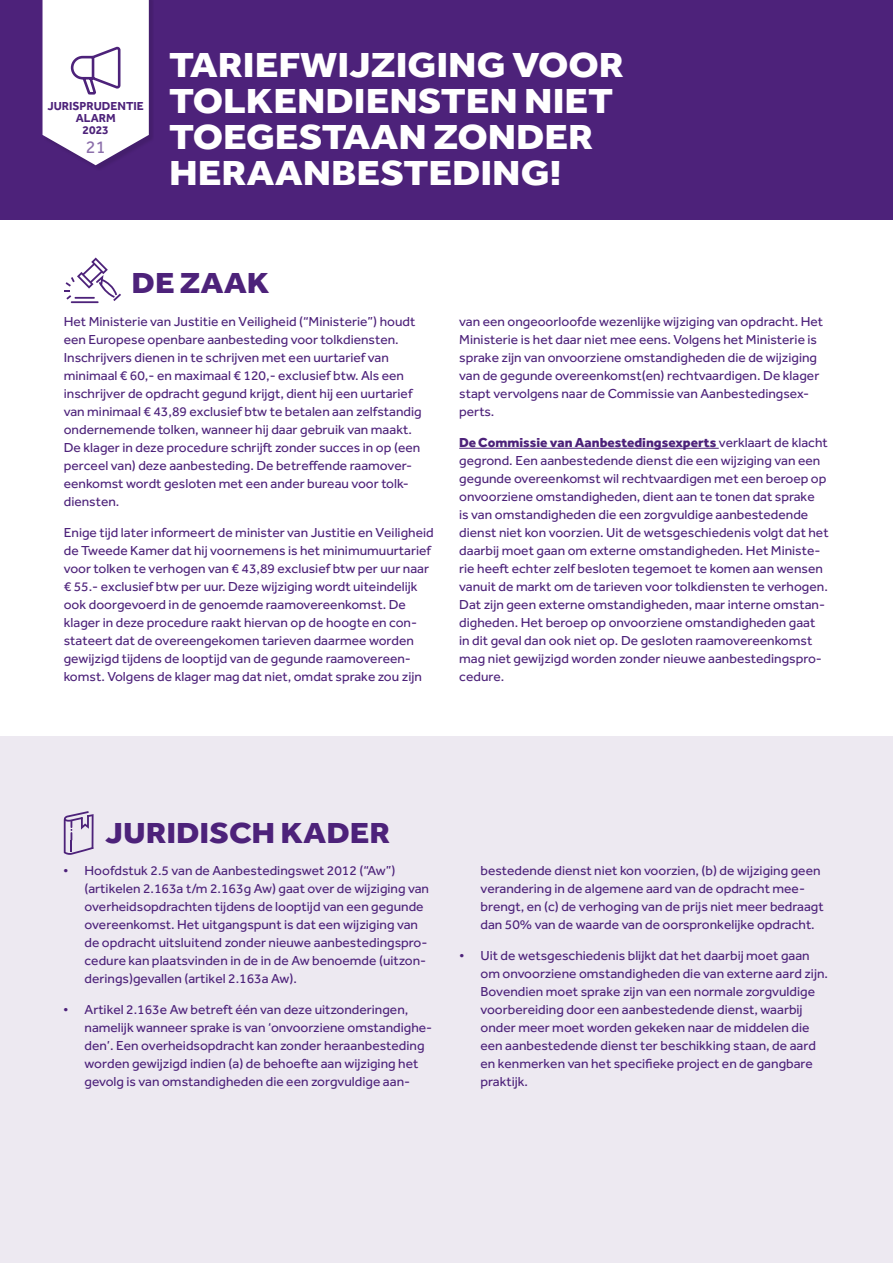
<style>
.page{position:relative;width:893px;height:1263px;background:#fff}
.page>*{position:absolute;margin:0;border:0;box-sizing:border-box;transform-origin:0 0}
.t1{font:800 36px/36px "Effra";color:#fff;scale:1.11 1}
.t2{font:800 30px "Effra";color:#4d227a;scale:1.1 1}
.t3{font:18px "Effra";color:#8b6eaa}
.t4{font:13.5px/18px "Effra";color:#4d227a}
.t5{font:700 12px/12px "Effra";color:#4d227a;text-align:center}
.s1{font-weight:800}
</style>
<div class="page">
<div style="left:0;top:0;width:893px;height:220px;background:#4d227a"></div>
<div style="left:44px;top:0;width:110px;height:170px;background:#471f71"></div>
<svg style="left:43px;top:0;width:106px;height:165px;background:#e9e4ee"></svg>
<hr style="left:71px;top:301px;width:28px;height:2px;background:#4d227a">
<svg style="left:64px;top:257px;width:57px;height:44px"></svg>
<hr style="left:459px;top:448px;width:260px;height:1px;background:#4d227a">
<div style="left:0;top:736px;width:893px;height:527px;background:#ede9f1"></div>
<p class="t5" style="left:47px;top:100px;width:98px">JURISPRUDENTIE</p>
<h3 class="t3" style="left:86px;top:136px;width:21px">21</h3>
<p class="t5" style="left:76px;top:112px;width:41px">ALARM<br>2023</p>
<h1 class="t1" style="left:169px;top:46px;width:411px">TARIEFWIJZIGING VOOR<br>TOLKENDIENSTEN NIET<br>TOEGESTAAN ZONDER<br>HERAANBESTEDING!</h1>
<h2 class="t2" style="left:132px;top:264px;width:127px">DE ZAAK</h2>
<p class="t4" style="left:64px;top:312px;width:359px">Het Ministerie van Justitie en Veiligheid (“Ministerie”) houdt een Europese openbare aanbesteding voor tolkdiensten.<br>Inschrijvers dienen in te schrijven met een uurtarief van minimaal € 60,- en maximaal € 120,- exclusief btw. Als een inschrijver de opdracht gegund krijgt, dient hij een uurtarief van minimaal € 43,89 exclusief btw te betalen aan zelfstandig ondernemende tolken, wanneer hij daar gebruik van maakt.<br>De klager in deze procedure schrijft zonder succes in op (een perceel van) deze aanbesteding. De betreffende raamover&shy;eenkomst wordt gesloten met een ander bureau voor tolk&shy;diensten.</p>
<p class="t4" style="left:64px;top:523px;width:371px">Enige tijd later informeert de minister van Justitie en Veiligheid de Tweede Kamer dat hij voornemens is het minimumuurtarief voor tolken te verhogen van € 43,89 exclusief btw per uur naar € 55.- exclusief btw per uur. Deze wijziging wordt uiteindelijk ook doorgevoerd in de genoemde raamovereenkomst. De klager in deze procedure raakt hiervan op de hoogte en con&shy;stateert dat de overeengekomen tarieven daarmee worden gewijzigd tijdens de looptijd van de gegunde raamovereen&shy;komst. Volgens de klager mag dat niet, omdat sprake zou zijn</p>
<p class="t4" style="left:459px;top:312px;width:365px">van een ongeoorloofde wezenlijke wijziging van opdracht. Het Ministerie is het daar niet mee eens. Volgens het Ministerie is sprake zijn van onvoorziene omstandigheden die de wijziging van de gegunde overeenkomst(en) rechtvaardigen. De klager stapt vervolgens naar de Commissie van Aanbestedingsex&shy;perts.</p>
<p class="t4" style="left:459px;top:433px;width:371px"><span class="s1">De Commissie van Aanbestedingsexperts</span> verklaart de klacht gegrond. Een aanbestedende dienst die een wijziging van een gegunde overeenkomst wil rechtvaardigen met een beroep op onvoorziene omstandigheden, dient aan te tonen dat sprake<br>is van omstandigheden die een zorgvuldige aanbestedende dienst niet kon voorzien. Uit de wetsgeschiedenis volgt dat het daarbij moet gaan om externe omstandigheden. Het Ministe&shy;rie heeft echter zelf besloten tegemoet te komen aan wensen vanuit de markt om de tarieven voor tolkdiensten te verhogen.<br>Dat zijn geen externe omstandigheden, maar interne omstan&shy;digheden. Het beroep op onvoorziene omstandigheden gaat in dit geval dan ook niet op. De gesloten raamovereenkomst mag niet gewijzigd worden zonder nieuwe aanbestedingspro&shy;cedure.</p>
<h2 class="t2" style="left:105px;top:814px;width:261px">JURIDISCH KADER</h2>
<p class="t4" style="left:85px;top:861px;width:346px;text-indent:-21px">• Hoofdstuk 2.5 van de Aanbestedingswet 2012 (“Aw”) (artikelen 2.163a t/m 2.163g Aw) gaat over de wijziging van overheidsopdrachten tijdens de looptijd van een gegunde overeenkomst. Het uitgangspunt is dat een wijziging van de opdracht uitsluitend zonder nieuwe aanbestedingspro&shy;cedure kan plaatsvinden in de in de Aw benoemde (uitzon&shy;derings)gevallen (artikel 2.163a Aw).</p>
<p class="t4" style="left:85px;top:1000px;width:349px;text-indent:-21px">• Artikel 2.163e Aw betreft één van deze uitzonderingen, namelijk wanneer sprake is van ‘onvoorziene omstandighe&shy;den’. Een overheidsopdracht kan zonder heraanbesteding worden gewijzigd indien (a) de behoefte aan wijziging het gevolg is van omstandigheden die een zorgvuldige aan-</p>
<p class="t4" style="left:480px;top:861px;width:345px">bestedende dienst niet kon voorzien, (b) de wijziging geen verandering in de algemene aard van de opdracht mee&shy;brengt, en (c) de verhoging van de prijs niet meer bedraagt dan 50% van de waarde van de oorspronkelijke opdracht.</p>
<p class="t4" style="left:480px;top:946px;width:349px;text-indent:-21px">• Uit de wetsgeschiedenis blijkt dat het daarbij moet gaan om onvoorziene omstandigheden die van externe aard zijn.<br>Bovendien moet sprake zijn van een normale zorgvuldige voorbereiding door een aanbestedende dienst, waarbij onder meer moet worden gekeken naar de middelen die een aanbestedende dienst ter beschikking staan, de aard en kenmerken van het specifieke project en de gangbare praktijk.</p>
</div>
